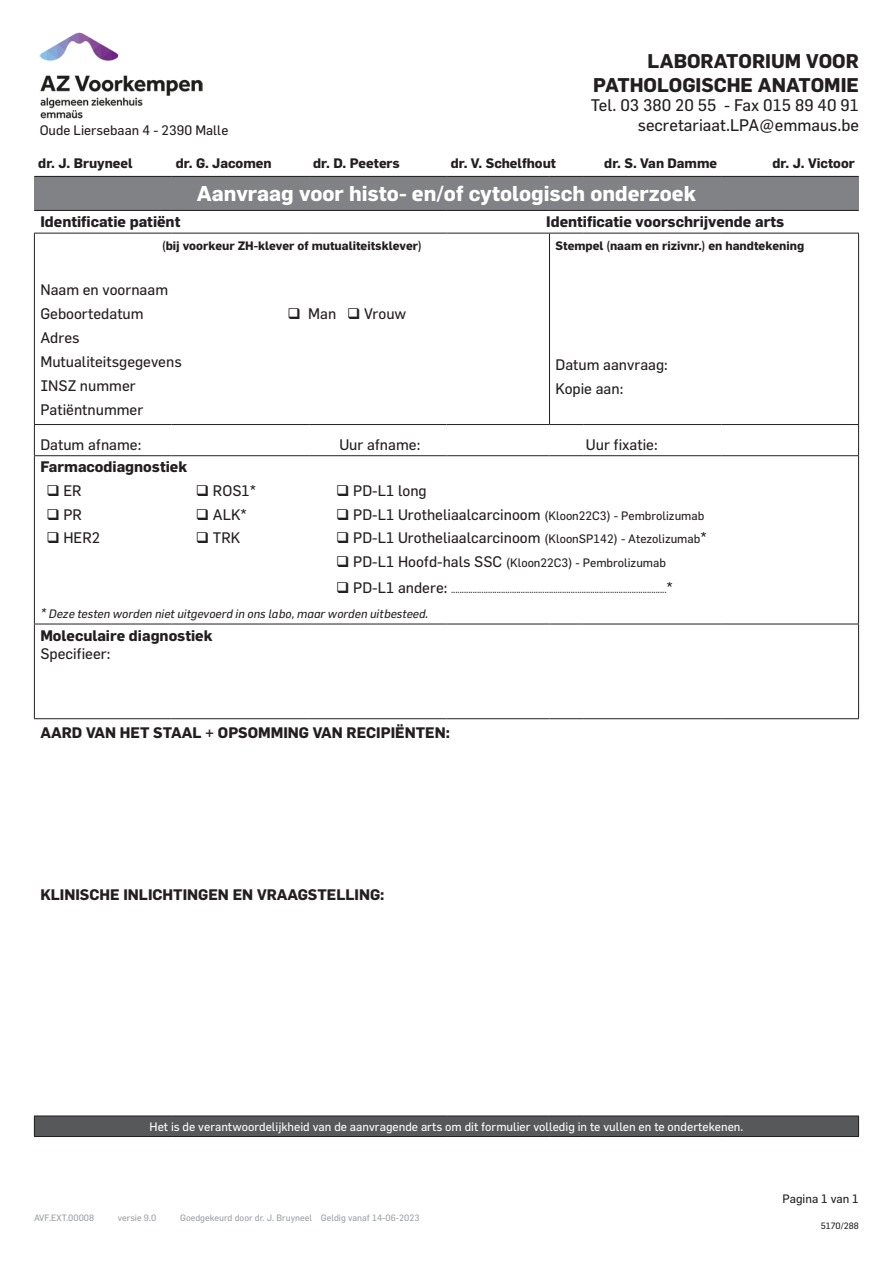
<style>
.page{position:relative;width:893px;height:1263px;background:#fff}
.page>*{position:absolute;margin:0;border:0;box-sizing:border-box;transform-origin:0 0}
.t1{font:700 21px "Flama";color:#fff}
.t2{font:700 19.5px "Flama";color:#231f20}
.t3{font:16.5px "Flama";color:#231f20}
.t4{font:15px "Flama";color:#231f20}
.t5{font:700 15px "Flama";color:#231f20}
.t6{font:700 13.5px "Flama";color:#231f20}
.t7{font:13.5px "Flama";color:#231f20}
.t8{font:12px "Flama";color:#fff}
.t9{font:700 12px "Flama";color:#231f20}
.t10{font:italic 12px "Flama";color:#231f20}
.t11{font:12px "Flama";color:#231f20}
.t12{font:9px "Flama";color:#231f20}
.t13{font:9px "Flama";color:#9d9fa2}
.s1{font-size:12px}
.s2{font-size:15px}
.s3{font-size:13.5px}
</style>
<div class="page">
<div style="left:34px;top:176px;width:825px;height:34px;background:#808285"></div>
<div style="left:34px;top:1116px;width:825px;height:20px;background:#57585a"></div>
<hr style="left:34px;top:233px;width:138px;height:1px;background:#231f20">
<hr style="left:34px;top:233px;width:1px;height:191px;background:#231f20">
<hr style="left:172px;top:233px;width:137px;height:1px;background:#231f20">
<hr style="left:309px;top:233px;width:137px;height:1px;background:#231f20">
<hr style="left:446px;top:233px;width:103px;height:1px;background:#231f20">
<hr style="left:549px;top:233px;width:35px;height:1px;background:#231f20">
<hr style="left:549px;top:233px;width:1px;height:191px;background:#231f20">
<hr style="left:584px;top:233px;width:137px;height:1px;background:#231f20">
<hr style="left:721px;top:233px;width:138px;height:1px;background:#231f20">
<hr style="left:858px;top:233px;width:1px;height:191px;background:#231f20">
<hr style="left:34px;top:424px;width:138px;height:1px;background:#231f20">
<hr style="left:34px;top:425px;width:1px;height:30px;background:#231f20">
<hr style="left:172px;top:424px;width:137px;height:1px;background:#231f20">
<hr style="left:309px;top:424px;width:137px;height:1px;background:#231f20">
<hr style="left:446px;top:424px;width:103px;height:1px;background:#231f20">
<hr style="left:549px;top:424px;width:35px;height:1px;background:#231f20">
<hr style="left:584px;top:424px;width:137px;height:1px;background:#231f20">
<hr style="left:721px;top:424px;width:138px;height:1px;background:#231f20">
<hr style="left:858px;top:425px;width:1px;height:30px;background:#231f20">
<hr style="left:34px;top:455px;width:138px;height:1px;background:#231f20">
<hr style="left:34px;top:456px;width:1px;height:168px;background:#231f20">
<hr style="left:172px;top:455px;width:137px;height:1px;background:#231f20">
<hr style="left:309px;top:455px;width:137px;height:1px;background:#231f20">
<hr style="left:446px;top:455px;width:103px;height:1px;background:#231f20">
<hr style="left:549px;top:455px;width:35px;height:1px;background:#231f20">
<hr style="left:584px;top:455px;width:137px;height:1px;background:#231f20">
<hr style="left:721px;top:455px;width:138px;height:1px;background:#231f20">
<hr style="left:858px;top:456px;width:1px;height:168px;background:#231f20">
<hr style="left:34px;top:624px;width:138px;height:1px;background:#231f20">
<hr style="left:34px;top:624px;width:1px;height:94px;background:#231f20">
<hr style="left:172px;top:624px;width:137px;height:1px;background:#231f20">
<hr style="left:309px;top:624px;width:137px;height:1px;background:#231f20">
<hr style="left:446px;top:624px;width:103px;height:1px;background:#231f20">
<hr style="left:549px;top:624px;width:35px;height:1px;background:#231f20">
<hr style="left:584px;top:624px;width:137px;height:1px;background:#231f20">
<hr style="left:721px;top:624px;width:138px;height:1px;background:#231f20">
<hr style="left:858px;top:624px;width:1px;height:94px;background:#231f20">
<hr style="left:34px;top:718px;width:138px;height:1px;background:#231f20">
<hr style="left:172px;top:718px;width:137px;height:1px;background:#231f20">
<hr style="left:309px;top:718px;width:137px;height:1px;background:#231f20">
<hr style="left:446px;top:718px;width:103px;height:1px;background:#231f20">
<hr style="left:549px;top:718px;width:35px;height:1px;background:#231f20">
<hr style="left:584px;top:718px;width:137px;height:1px;background:#231f20">
<hr style="left:721px;top:718px;width:138px;height:1px;background:#231f20">
<hr style="left:34px;top:1115px;width:138px;height:1px;background:#231f20">
<svg style="left:34px;top:1116px;width:1px;height:20px"></svg>
<hr style="left:172px;top:1115px;width:137px;height:1px;background:#231f20">
<hr style="left:309px;top:1115px;width:137px;height:1px;background:#231f20">
<hr style="left:446px;top:1115px;width:103px;height:1px;background:#231f20">
<hr style="left:549px;top:1115px;width:35px;height:1px;background:#231f20">
<hr style="left:584px;top:1115px;width:137px;height:1px;background:#231f20">
<hr style="left:721px;top:1115px;width:138px;height:1px;background:#231f20">
<svg style="left:858px;top:1116px;width:1px;height:20px"></svg>
<hr style="left:34px;top:1136px;width:138px;height:1px;background:#231f20">
<hr style="left:172px;top:1136px;width:137px;height:1px;background:#231f20">
<hr style="left:309px;top:1136px;width:137px;height:1px;background:#231f20">
<hr style="left:446px;top:1136px;width:103px;height:1px;background:#231f20">
<hr style="left:549px;top:1136px;width:35px;height:1px;background:#231f20">
<hr style="left:584px;top:1136px;width:137px;height:1px;background:#231f20">
<hr style="left:721px;top:1136px;width:138px;height:1px;background:#231f20">
<hr style="left:34px;top:176px;width:138px;height:1px;background:#231f20">
<hr style="left:172px;top:176px;width:137px;height:1px;background:#231f20">
<hr style="left:309px;top:176px;width:137px;height:1px;background:#231f20">
<hr style="left:446px;top:176px;width:103px;height:1px;background:#231f20">
<hr style="left:549px;top:176px;width:35px;height:1px;background:#231f20">
<hr style="left:584px;top:176px;width:137px;height:1px;background:#231f20">
<hr style="left:721px;top:176px;width:138px;height:1px;background:#231f20">
<hr style="left:34px;top:210px;width:138px;height:1px;background:#231f20">
<hr style="left:172px;top:210px;width:137px;height:1px;background:#231f20">
<hr style="left:309px;top:210px;width:137px;height:1px;background:#231f20">
<hr style="left:446px;top:210px;width:103px;height:1px;background:#231f20">
<hr style="left:549px;top:210px;width:35px;height:1px;background:#231f20">
<hr style="left:584px;top:210px;width:137px;height:1px;background:#231f20">
<hr style="left:721px;top:210px;width:138px;height:1px;background:#231f20">
<img style="left:39px;top:32px;width:164px;height:87px">
<p class="t2" style="left:648px;top:49px;width:213px">LABORATORIUM VOOR</p>
<p class="t2" style="left:593px;top:73px;width:267px">PATHOLOGISCHE ANATOMIE</p>
<p class="t3" style="left:591px;top:95px;width:270px">Tel. 03 380 20 55 - Fax 015 89 40 91</p>
<p class="t7" style="left:40px;top:122px;width:190px">Oude Liersebaan 4 - 2390 Malle</p>
<p class="t3" style="left:638px;top:115px;width:223px">secretariaat.LPA@emmaus.be</p>
<p class="t6" style="left:38px;top:155px;width:96px">dr. J. Bruyneel</p>
<p class="t6" style="left:176px;top:155px;width:97px">dr. G. Jacomen</p>
<p class="t6" style="left:313px;top:155px;width:88px">dr. D. Peeters</p>
<p class="t6" style="left:451px;top:155px;width:107px">dr. V. Schelfhout</p>
<p class="t6" style="left:604px;top:155px;width:114px">dr. S. Van Damme</p>
<p class="t6" style="left:772px;top:155px;width:84px">dr. J. Victoor</p>
<p class="t1" style="left:197px;top:181px;width:501px">Aanvraag voor histo- en/of cytologisch onderzoek</p>
<p class="t5" style="left:40px;top:213px;width:142px">Identificatie patiënt</p>
<p class="t5" style="left:546px;top:213px;width:240px">Identificatie voorschrijvende arts</p>
<p class="t9" style="left:162px;top:238px;width:261px">(bij voorkeur ZH-klever of mutualiteitsklever)</p>
<p class="t4" style="left:40px;top:280px;width:129px">Naam en voornaam</p>
<p class="t4" style="left:40px;top:304px;width:105px">Geboortedatum</p>
<p class="t4" style="left:288px;top:304px;width:120px">❑ Man ❑ Vrouw</p>
<p class="t4" style="left:40px;top:328px;width:41px">Adres</p>
<p class="t4" style="left:40px;top:352px;width:143px">Mutualiteitsgegevens</p>
<p class="t4" style="left:40px;top:376px;width:97px">INSZ nummer</p>
<p class="t4" style="left:40px;top:400px;width:104px">Patiëntnummer</p>
<p class="t9" style="left:555px;top:238px;width:250px">Stempel (naam en rizivnr.) en handtekening</p>
<p class="t4" style="left:555px;top:355px;width:114px">Datum aanvraag:</p>
<p class="t4" style="left:555px;top:379px;width:69px">Kopie aan:</p>
<p class="t4" style="left:40px;top:435px;width:102px">Datum afname:</p>
<p class="t4" style="left:339px;top:435px;width:82px">Uur afname:</p>
<p class="t4" style="left:586px;top:435px;width:73px">Uur fixatie:</p>
<p class="t5" style="left:40px;top:458px;width:148px">Farmacodiagnostiek</p>
<p class="t4" style="left:46px;top:481px;width:37px">❑ ER</p>
<p class="t4" style="left:196px;top:481px;width:62px">❑ ROS1*</p>
<p class="t4" style="left:336px;top:481px;width:92px">❑ PD-L1 long</p>
<p class="t4" style="left:46px;top:505px;width:37px">❑ PR</p>
<p class="t4" style="left:196px;top:505px;width:53px">❑ ALK*</p>
<p class="t4" style="left:336px;top:505px;width:370px">❑ PD-L1 Urotheliaalcarcinoom <span class="s1">(Kloon22C3) - Pembrolizumab</span></p>
<p class="t4" style="left:46px;top:529px;width:55px">❑ HER2</p>
<p class="t4" style="left:196px;top:529px;width:46px">❑ TRK</p>
<p class="t4" style="left:336px;top:529px;width:372px">❑ PD-L1 Urotheliaalcarcinoom <span class="s1">(KloonSP142) - Atezolizumab</span>*</p>
<p class="t11" style="left:336px;top:555px;width:331px">❑ <span class="s2">PD-L1 Hoofd-hals SSC</span> (Kloon22C3) - Pembrolizumab</p>
<p class="t12" style="left:336px;top:584px;width:338px">❑ <span class="s2">PD-L1 andere:</span> ...................................................................................................<span class="s2">*</span></p>
<p class="t10" style="left:40px;top:606px;width:390px"><span class="s3">*</span> Deze testen worden niet uitgevoerd in ons labo, maar worden uitbesteed.</p>
<p class="t5" style="left:40px;top:626px;width:174px">Moleculaire diagnostiek</p>
<p class="t4" style="left:40px;top:644px;width:71px">Specifieer:</p>
<p class="t5" style="left:40px;top:723px;width:411px">AARD VAN HET STAAL + OPSOMMING VAN RECIPIËNTEN:</p>
<p class="t5" style="left:40px;top:885px;width:346px">KLINISCHE INLICHTINGEN EN VRAAGSTELLING:</p>
<p class="t8" style="left:150px;top:1119px;width:595px">Het is de verantwoordelijkheid van de aanvragende arts om dit formulier volledig in te vullen en te ondertekenen.</p>
<p class="t13" style="left:34px;top:1212px;width:62px">AVF.EXT.00008</p>
<p class="t13" style="left:118px;top:1212px;width:40px">versie 9.0</p>
<p class="t13" style="left:180px;top:1212px;width:241px">Goedgekeurd door dr. J. Bruyneel Geldig vanaf 14-06-2023</p>
<p class="t11" style="left:782px;top:1191px;width:78px">Pagina 1 van 1</p>
<p class="t12" style="left:821px;top:1220px;width:40px">5170/288</p>
</div>
